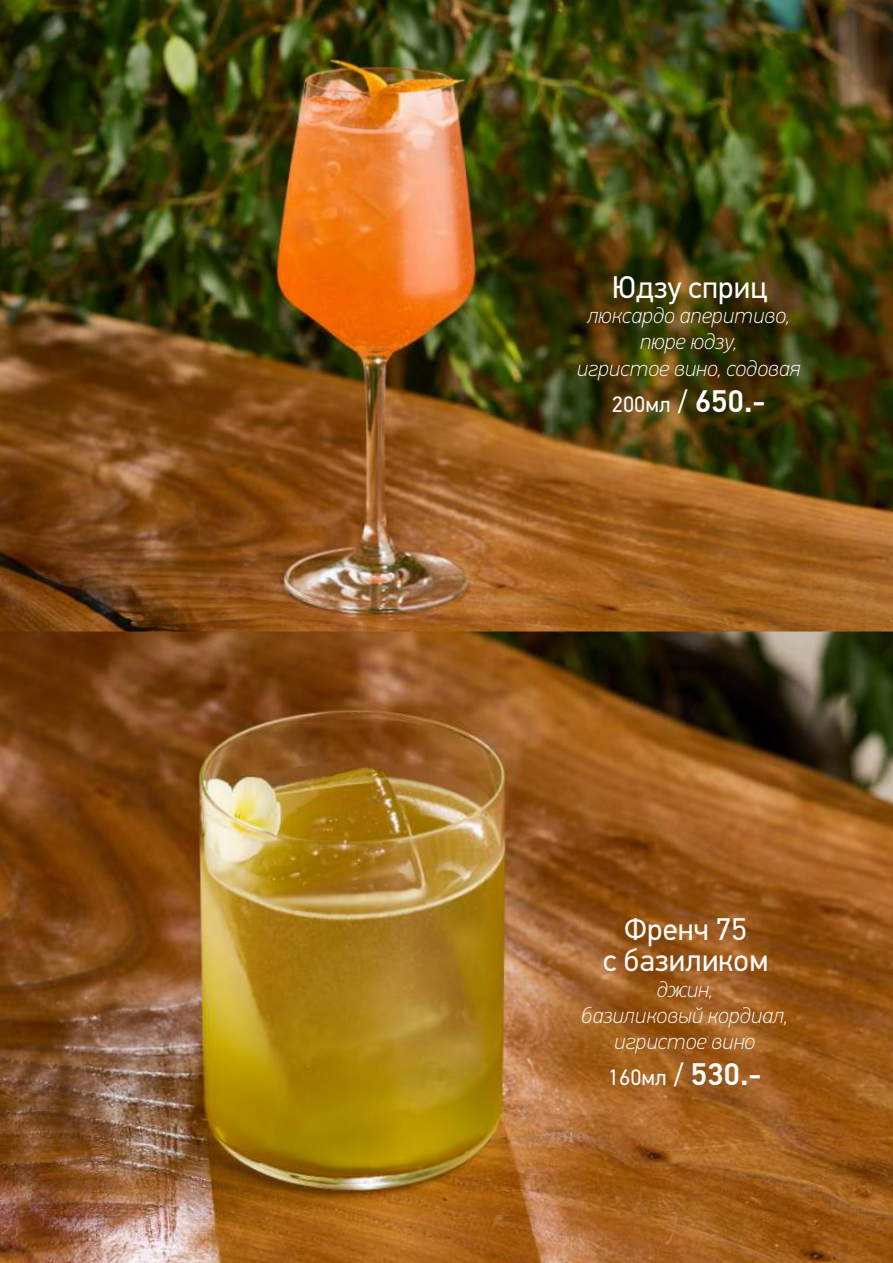
<style>
.page{position:relative;width:893px;height:1263px;background:#fff}
.page>*{position:absolute;margin:0;border:0;box-sizing:border-box;transform-origin:0 0}
.t1{font:31.35px/31.5px "PF Din Text Pro";color:#fefefe;text-align:center}
.t2{font:italic 100 22.35px/26.2px "PF Din Text Pro";color:#fefefe;text-align:center}
.t3{font:22.35px "PF Din Text Pro";color:#fefefe}
.s1{font-size:31.35px}
.s2{font-weight:500;font-size:31.35px}
</style>
<div class="page">
<img style="left:0;top:0;width:893px;height:1263px">
<h1 class="t1" style="left:612px;top:274px;width:157px">Юдзу сприц</h1>
<p class="t2" style="left:577px;top:304px;width:225px">люксардо аперитиво, пюре юдзу,<br>игристое вино, содовая</p>
<p class="t3" style="left:612px;top:395px;width:155px">200мл <span class="s1">/</span> <span class="s2">650.-</span></p>
<h1 class="t1" style="left:603px;top:916px;width:167px">Френч 75<br>с базиликом</h1>
<p class="t2" style="left:581px;top:978px;width:208px">джин,<br>базиликовый кордиал, игристое вино</p>
<p class="t3" style="left:608px;top:1069px;width:155px">160мл <span class="s1">/</span> <span class="s2">530.-</span></p>
</div>
